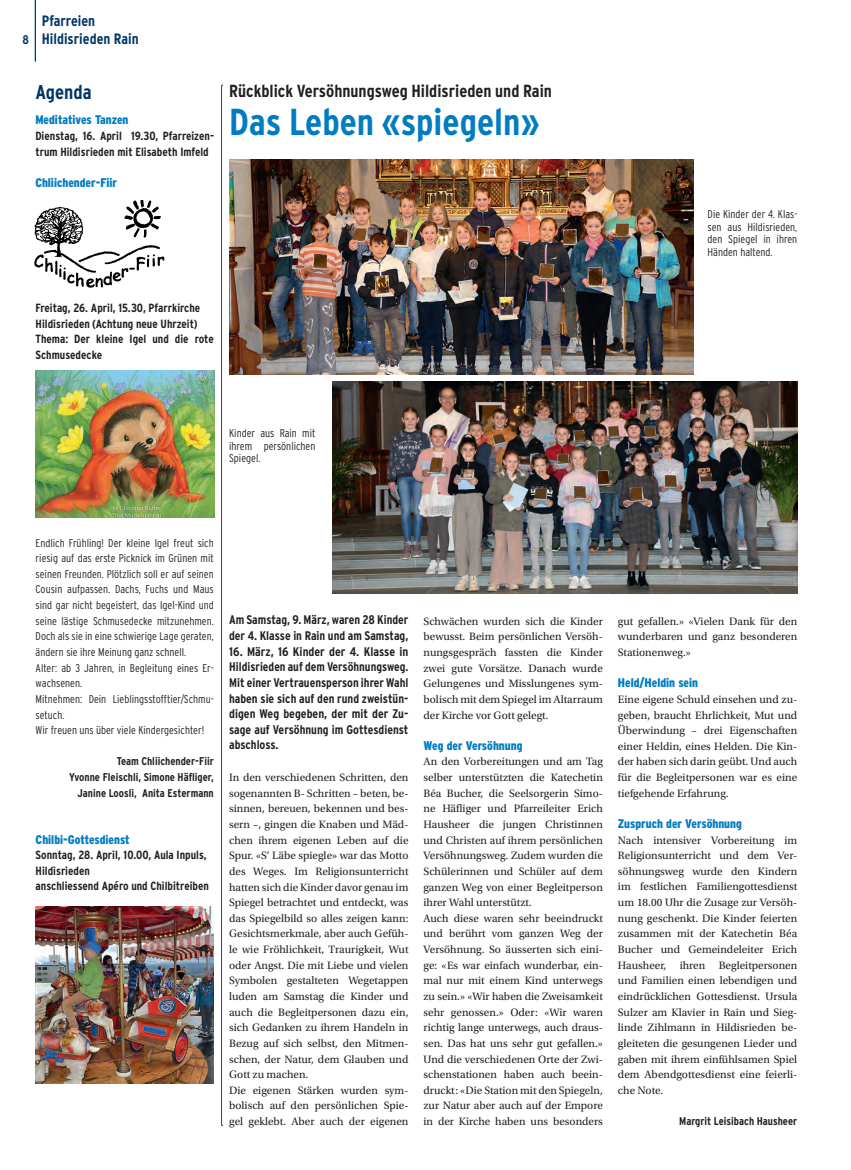
<style>
.page{position:relative;width:851px;height:1170px;background:#fff}
.page>*{position:absolute;margin:0;border:0;box-sizing:border-box;transform-origin:0 0}
.t1{font:700 37.5px "Interstate Condensed";color:#007cc2}
.t2{font:700 20px "Interstate Condensed";color:#003667}
.t3{font:700 17.5px "Interstate Condensed";color:#231f20}
.t4{font:700 15px/18px "Interstate Condensed";color:#003667}
.t5{font:700 12.5px/15.6px "Interstate Condensed";color:#231f20}
.t6{font:900 condensed 12.5px "Interstate";color:#007cc2}
.t7{font:700 12.5px "Interstate Condensed";color:#003667}
.t8{font:700 11.88px/15.6px "Interstate Condensed";color:#231f20}
.t9{font:11.25px/15.6px "Utopia Std";color:#231f20;text-align:justify}
.t10{font:300 condensed 11.25px/15.6px "Interstate";color:#231f20}
.t11{font:300 11.25px/12.5px "Interstate Condensed";color:#231f20;text-align:justify}
.t12{font:700 11.25px/15.6px "Interstate Condensed";color:#231f20;text-align:right}
</style>
<div class="page">
<hr style="left:35px;top:0;width:1px;height:62px;background:#003667">
<img style="left:34px;top:200px;width:131px;height:88px">
<img style="left:35px;top:371px;width:179px;height:146px">
<img style="left:333px;top:381px;width:463px;height:212px">
<img style="left:229px;top:160px;width:464px;height:214px">
<img style="left:35px;top:906px;width:179px;height:177px">
<svg style="left:221px;top:85px;width:1px;height:1040px"></svg>
<p class="t7" style="left:22px;top:32px;width:8px">8</p>
<h3 class="t4" style="left:42px;top:11px;width:98px">Pfarreien<br>Hildisrieden Rain</h3>
<h2 class="t2" style="left:35px;top:81px;width:58px">Agenda</h2>
<p class="t6" style="left:35px;top:113px;width:95px">Meditatives Tanzen</p>
<p class="t8" style="left:35px;top:128px;width:180px">Dienstag, 16. April 19.30, Pfarreizen&shy;trum Hildisrieden mit Elisabeth Imfeld</p>
<p class="t6" style="left:35px;top:175px;width:83px">Chliichender-Fiir</p>
<h3 class="t3" style="left:229px;top:81px;width:324px">Rückblick Versöhnungsweg Hildisrieden und Rain</h3>
<h1 class="t1" style="left:229px;top:100px;width:312px">Das Leben «spiegeln»</h1>
<p class="t8" style="left:36px;top:300px;width:179px">Freitag, 26. April, 15.30, Pfarrkirche<br>Hildisrieden (Achtung neue Uhrzeit)<br>Thema: Der kleine Igel und die rote<br>Schmusedecke</p>
<p class="t11" style="left:229px;top:426px;width:88px">Kinder aus Rain mit ihrem persönlichen Spiegel.</p>
<p class="t11" style="left:707px;top:208px;width:91px">Die Kinder der 4. Klas&shy;sen aus Hildisrieden, den Spiegel in ihren Händen haltend.</p>
<p class="t10" style="left:36px;top:534px;width:179px">Endlich Frühling! Der kleine Igel freut sich riesig auf das erste Picknick im Grünen mit seinen Freunden. Plötzlich soll er auf seinen Cousin aufpassen. Dachs, Fuchs und Maus sind gar nicht begeistert, das Igel-Kind und seine lästige Schmusedecke mitzunehmen.<br>Doch als sie in eine schwierige Lage geraten, ändern sie ihre Meinung ganz schnell.<br>Alter: ab 3 Jahren, in Begleitung eines Er&shy;wachsenen.<br>Mitnehmen: Dein Lieblingsstofftier/Schmu&shy;setuch.<br>Wir freuen uns über viele Kindergesichter!</p>
<p class="t12" style="left:69px;top:753px;width:146px">Team Chliichender-Fiir<br>Yvonne Fleischli, Simone Häfliger,<br>Janine Loosli, Anita Estermann</p>
<p class="t6" style="left:36px;top:832px;width:95px">Chilbi-Gottesdienst</p>
<p class="t8" style="left:36px;top:847px;width:175px">Sonntag, 28. April, 10.00, Aula Inpuls,<br>Hildisrieden<br>anschliessend Apéro und Chilbitreiben</p>
<p class="t5" style="left:229px;top:612px;width:181px">Am Samstag, 9. März, waren 28 Kinder der 4. Klasse in Rain und am Samstag,</p>
<p class="t5" style="left:229px;top:643px;width:181px;text-align:justify">16. März, 16 Kinder der 4. Klasse in Hildisrieden auf dem Versöhnungsweg.<br>Mit einer Vertrauensperson ihrer Wahl haben sie sich auf den rund zweistün&shy;digen Weg begeben, der mit der Zu&shy;sage auf Versöhnung im Gottesdienst abschloss.</p>
<p class="t9" style="left:229px;top:769px;width:181px;text-align:left">In den verschiedenen Schritten, den sogenannten B- Schritten – beten, be&shy;sinnen, bereuen, bekennen und bes&shy;sern –, gingen die Knaben und Mäd&shy;chen ihrem eigenen Leben auf die Spur. «S‘ Läbe spiegle» war das Motto des Weges. Im Religionsunterricht hatten sich die Kinder davor genau im Spiegel betrachtet und entdeckt, was das Spiegelbild so alles zeigen kann:<br>Gesichtsmerkmale, aber auch Gefüh&shy;le wie Fröhlichkeit, Traurigkeit, Wut oder Angst. Die mit Liebe und vielen Symbolen gestalteten Wegetappen luden am Samstag die Kinder und auch die Begleitpersonen dazu ein, sich Gedanken zu ihrem Handeln in Bezug auf sich selbst, den Mitmen&shy;schen, der Natur, dem Glauben und Gott zu machen.<br>Die eigenen Stärken wurden sym&shy;bolisch auf den persönlichen Spie&shy;gel geklebt. Aber auch der eigenen</p>
<p class="t9" style="left:423px;top:613px;width:181px">Schwächen wurden sich die Kinder bewusst. Beim persönlichen Versöh&shy;nungsgespräch fassten die Kinder zwei gute Vorsätze. Danach wurde Gelungenes und Misslungenes sym&shy;bolisch mit dem Spiegel im Altarraum der Kirche vor Gott gelegt.</p>
<p class="t6" style="left:423px;top:738px;width:100px">Weg der Versöhnung</p>
<p class="t9" style="left:423px;top:754px;width:181px;text-align:left">An den Vorbereitungen und am Tag selber unterstützten die Katechetin Béa Bucher, die Seelsorgerin Simo&shy;ne Häfliger und Pfarreileiter Erich Hausheer die jungen Christinnen und Christen auf ihrem persönlichen Versöhnungsweg. Zudem wurden die Schülerinnen und Schüler auf dem ganzen Weg von einer Begleitperson ihrer Wahl unterstützt.<br>Auch diese waren sehr beeindruckt und berührt vom ganzen Weg der Versöhnung. So äusserten sich eini&shy;ge: «Es war einfach wunderbar, ein&shy;mal nur mit einem Kind unterwegs zu sein.» «Wir haben die Zweisamkeit sehr genossen.» Oder: «Wir waren richtig lange unterwegs, auch draus&shy;sen. Das hat uns sehr gut gefallen.» Und die verschiedenen Orte der Zwi&shy;schenstationen haben auch beein&shy;druckt: «Die Station mit den Spiegeln, zur Natur aber auch auf der Empore in der Kirche haben uns besonders</p>
<p class="t9" style="left:617px;top:613px;width:181px">gut gefallen.» «Vielen Dank für den wunderbaren und ganz besonderen Stationenweg.»</p>
<p class="t6" style="left:617px;top:675px;width:82px">Held/Heldin sein</p>
<p class="t9" style="left:617px;top:691px;width:181px">Eine eigene Schuld einsehen und zu&shy;geben, braucht Ehrlichkeit, Mut und Überwindung – drei Eigenschaften einer Heldin, eines Helden. Die Kin&shy;der haben sich darin geübt. Und auch für die Begleitpersonen war es eine tiefgehende Erfahrung.</p>
<p class="t6" style="left:617px;top:816px;width:125px">Zuspruch der Versöhnung</p>
<p class="t9" style="left:617px;top:832px;width:181px">Nach intensiver Vorbereitung im Religionsunterricht und dem Ver&shy;söhnungsweg wurde den Kindern im festlichen Familiengottesdienst um 18.00 Uhr die Zusage zur Versöh&shy;nung geschenkt. Die Kinder feierten zusammen mit der Katechetin Béa Bucher und Gemeindeleiter Erich Hausheer, ihren Begleitpersonen und Familien einen lebendigen und eindrücklichen Gottesdienst. Ursula Sulzer am Klavier in Rain und Sieg&shy;linde Zihlmann in Hildisrieden be&shy;gleiteten die gesungenen Lieder und gaben mit ihrem einfühlsamen Spiel dem Abendgottesdienst eine feierli&shy;che Note.</p>
<p class="t12" style="left:678px;top:1112px;width:120px">Margrit Leisibach Hausheer</p>
</div>
